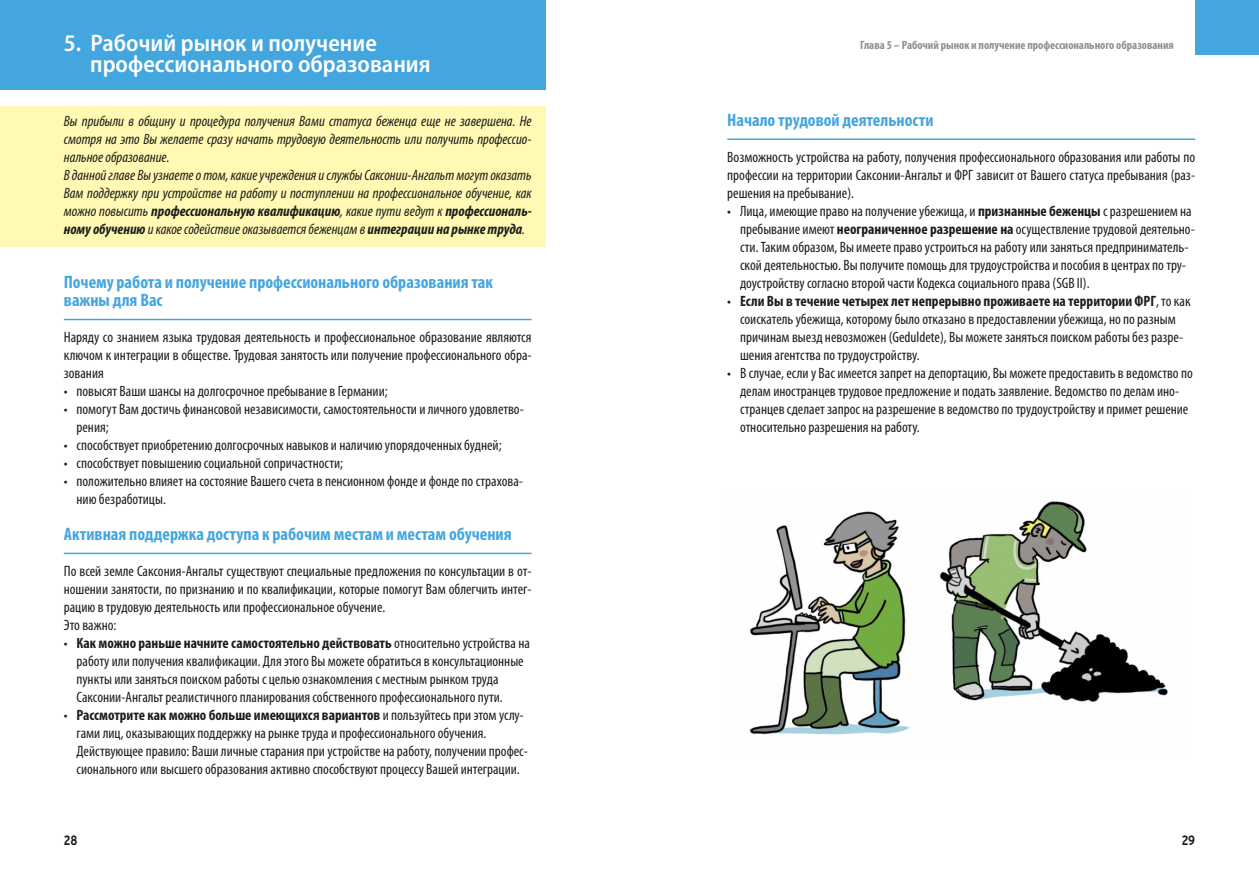
<style>
.page{position:relative;width:1259px;height:893px;background:#fff}
.page>*{position:absolute;margin:0;border:0;box-sizing:border-box;transform-origin:0 0}
.t1{font:600 semi-condensed 24px/21px "Myriad Pro";color:#fff}
.t2{font:700 condensed 18px/18px "Myriad Pro";color:#44a6de}
.t3{font:condensed 15px/18px "Myriad Pro";color:#1d1d1b}
.t4{font:italic condensed 15px/18px "Myriad Pro";color:#1d1d1b}
.t5{font:700 condensed 13.5px "Interstate";color:#1d1d1b}
.t6{font:700 condensed 12px "Myriad Pro";color:#8e8e8d}
.s1{font-weight:700}
</style>
<div class="page">
<div style="left:0;top:0;width:545px;height:90px;background:#44a6de"></div>
<div style="left:0;top:106px;width:545px;height:141px;background:#fff9b3"></div>
<hr style="left:64px;top:319px;width:467px;height:1px;background:#44a6de">
<hr style="left:64px;top:553px;width:467px;height:1px;background:#44a6de">
<hr style="left:727px;top:138px;width:468px;height:2px;background:#44a6de">
<img style="left:749px;top:501px;width:419px;height:234px">
<div style="left:1195px;top:0;width:64px;height:54px;background:#44a6de"></div>
<h1 class="t1" style="left:90px;top:34px;width:342px;text-indent:-26px">5. Рабочий рынок и получение профессионального образования</h1>
<p class="t4" style="left:64px;top:113px;width:469px">Вы прибыли в общину и процедура получения Вами статуса беженца еще не завершена. Не смотря на это Вы желаете сразу начать трудовую деятельность или получить профессио&shy;нальноеобразование.<br>В даннойглаве Вы узнаетеотом,какиеучрежденияислужбы Саксонии-Ангальтмогутоказать Вам поддержку при устройстве на работу и поступлении на профессиональное обучение, как можно повысить <span class="s1">профессиональную квалификацию</span>, какие пути ведут к <span class="s1">профессиональ&shy;ному обучению</span>икакоесодействиеоказываетсябеженцам в <span class="s1">интеграции на рынкетруда</span>.</p>
<p class="t2" style="left:64px;top:275px;width:431px">Почему работа и получение профессионального образования так важны для Вас</p>
<p class="t3" style="left:64px;top:329px;width:469px;text-align:justify">Наряду со знанием языка трудовая деятельность и профессиональное образование являются ключом к интеграции в обществе. Трудовая занятость или получение профессионального обра&shy;зования</p>
<p class="t3" style="left:64px;top:383px;width:325px">• повысят Ваши шансы на долгосрочное пребывание в Германии;</p>
<p class="t3" style="left:77px;top:401px;width:449px;text-indent:-13px">• помогут Вам достичь финансовой независимости, самостоятельности и личного удовлетво&shy;рения;</p>
<p class="t3" style="left:64px;top:437px;width:439px">• способствует приобретению долгосрочных навыков и наличию упорядоченных будней;</p>
<p class="t3" style="left:64px;top:455px;width:281px">• способствует повышению социальной сопричастности;</p>
<p class="t3" style="left:77px;top:473px;width:448px;text-indent:-13px">• положительно влияет на состояние Вашего счета в пенсионном фонде и фонде по страхова&shy;нию безработицы.</p>
<p class="t2" style="left:64px;top:527px;width:449px">Активная поддержка доступа к рабочим местам и местам обучения</p>
<p class="t3" style="left:64px;top:563px;width:469px">По всей земле Саксония-Ангальт существуют специальные предложения по консультации в от&shy;ношении занятости, по признанию и по квалификации, которые помогут Вам облегчить интег&shy;рацию в трудовую деятельность или профессиональное обучение.<br>Это важно:</p>
<p class="t3" style="left:77px;top:635px;width:455px;text-indent:-13px">• <span class="s1">Как можно раньше начните самостоятельно действовать</span> относительно устройства на работу или получения квалификации. Для этого Вы можете обратиться в консультационные пункты или заняться поиском работы с целью ознакомления с местным рынком труда Саксонии-Ангальт реалистичного планирования собственного профессионального пути.</p>
<p class="t3" style="left:77px;top:707px;width:453px;text-indent:-13px">• <span class="s1">Рассмотрите как можно больше имеющихся вариантов</span> и пользуйтесь при этом услу&shy;гами лиц, оказывающих поддержку на рынке труда и профессионального обучения.<br>Действующее правило: Ваши личные старания при устройстве на работу, получении профес&shy;сионального или высшего образования активно способствуют процессу Вашей интеграции.</p>
<p class="t6" style="left:860px;top:40px;width:315px">Глава 5 – Рабочий рынок и получение профессионального образования</p>
<p class="t2" style="left:727px;top:113px;width:208px">Начало трудовой деятельности</p>
<p class="t3" style="left:727px;top:149px;width:469px;text-align:justify">Возможность устройства на работу, получения профессионального образования или работы по профессии на территории Саксонии-Ангальт и ФРГ зависит от Вашего статуса пребывания (раз&shy;решения на пребывание).</p>
<p class="t3" style="left:740px;top:203px;width:456px;text-indent:-13px">• Лица, имеющие право на получение убежища, и <span class="s1">признанные беженцы</span> с разрешением на пребывание имеют <span class="s1">неограниченное разрешение на</span> осуществление трудовой деятельно&shy;сти. Таким образом, Вы имеете право устроиться на работу или заняться предприниматель&shy;ской деятельностью. Вы получите помощь для трудоустройства и пособия в центрах по тру&shy;доустройству согласно второй части Кодекса социального права (SGB II).</p>
<p class="t3" style="left:740px;top:293px;width:452px;text-indent:-13px">• <span class="s1">Если Вы в течение четырех лет непрерывно проживаете на территории ФРГ</span>, то как соискатель убежища, которому было отказано в предоставлении убежища, но по разным причинам выезд невозможен (Geduldete), Вы можете заняться поиском работы без разре&shy;шения агентства по трудоустройству.</p>
<p class="t3" style="left:740px;top:365px;width:454px;text-indent:-13px">• В случае, если у Вас имеется запрет на депортацию, Вы можете предоставить в ведомство по делам иностранцев трудовое предложение и подать заявление. Ведомство по делам ино&shy;странцев сделает запрос на разрешение в ведомство по трудоустройству и примет решение относительно разрешения на работу.</p>
<p class="t5" style="left:64px;top:833px;width:15px">28</p>
<p class="t5" style="left:1181px;top:833px;width:15px">29</p>
</div>
